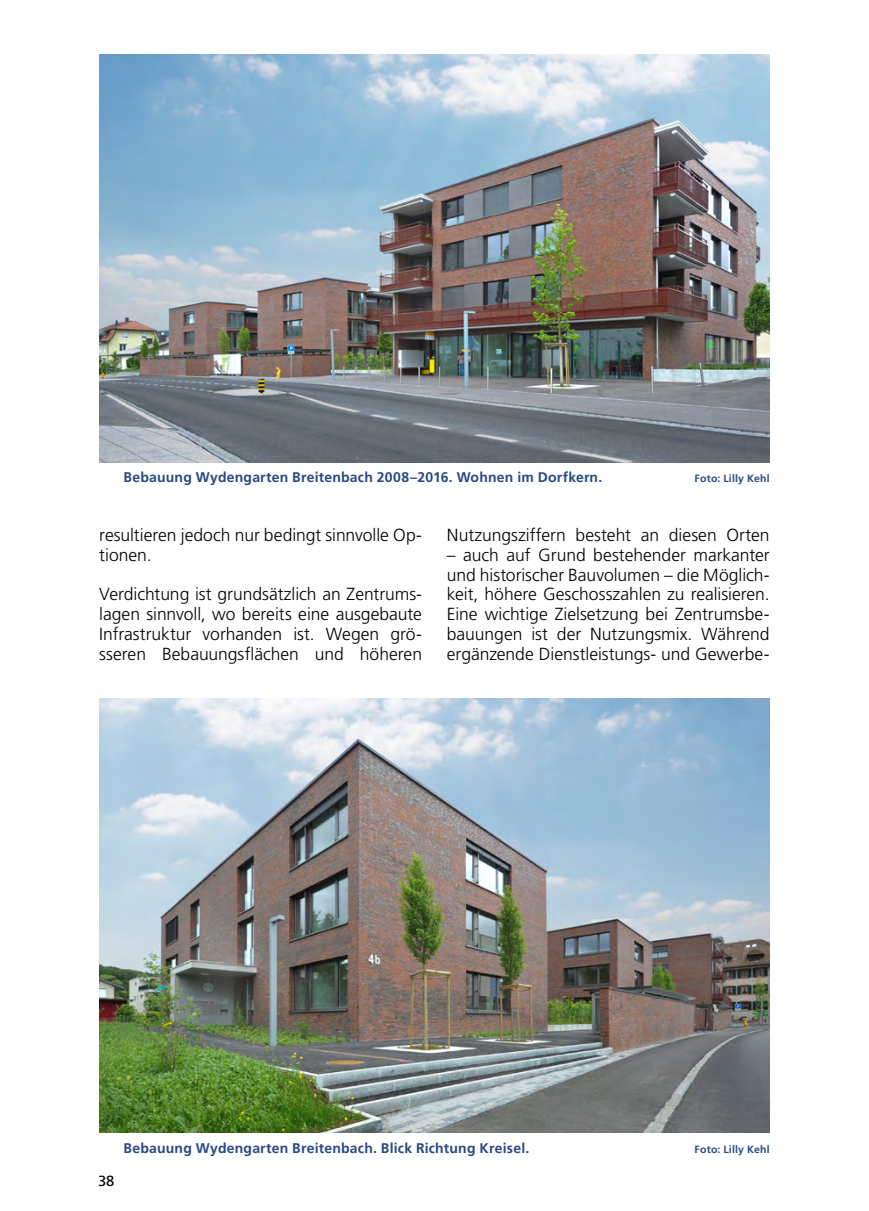
<style>
.page{position:relative;width:869px;height:1211px;background:#fff}
.page>*{position:absolute;margin:0;border:0;box-sizing:border-box;transform-origin:0 0}
.t1{font:300 17.5px/19.8px "Frutiger LT";color:#000;text-align:justify}
.t2{font:14.7px "Frutiger LT";color:#000}
._04_Bildlegende___8{font:700 14px "Frutiger LT";letter-spacing:.015em;color:#294884}
._04_Bildlegende___8-2{font:700 10.5px "Frutiger LT";letter-spacing:.02em;color:#294884}
</style>
<div class="page">
<img style="left:99px;top:55px;width:670px;height:407px">
<img style="left:99px;top:699px;width:670px;height:433px">
<p class="_04_Bildlegende___8" style="left:124px;top:469px;width:480px">Bebauung Wydengarten Breitenbach 2008–2016. Wohnen im Dorfkern.</p>
<p class="_04_Bildlegende___8-2" style="left:694px;top:472px;width:77px">Foto: Lilly Kehl</p>
<p class="t1" style="left:99px;top:525px;width:324px">resultieren jedoch nur bedingt sinnvolle Op&shy;tionen.</p>
<p class="t1" style="left:99px;top:584px;width:324px">Verdichtung ist grundsätzlich an Zentrums&shy;lagen sinnvoll, wo bereits eine ausgebaute Infrastruktur vorhanden ist. Wegen grö&shy;sseren Bebauungsflächen und höheren</p>
<p class="t1" style="left:446px;top:525px;width:324px">Nutzungsziffern besteht an diesen Orten</p>
<p class="t1" style="left:446px;top:545px;width:324px">– auch auf Grund bestehender markanter und historischer Bauvolumen – die Möglich&shy;keit, höhere Geschosszahlen zu realisieren.<br>Eine wichtige Zielsetzung bei Zentrumsbe&shy;bauungen ist der Nutzungsmix. Während ergänzende Dienstleistungs- und Gewerbe-</p>
<p class="t2" style="left:98px;top:1172px;width:18px">38</p>
<p class="_04_Bildlegende___8" style="left:124px;top:1139px;width:407px">Bebauung Wydengarten Breitenbach. Blick Richtung Kreisel.</p>
<p class="_04_Bildlegende___8-2" style="left:694px;top:1142px;width:77px">Foto: Lilly Kehl</p>
</div>
